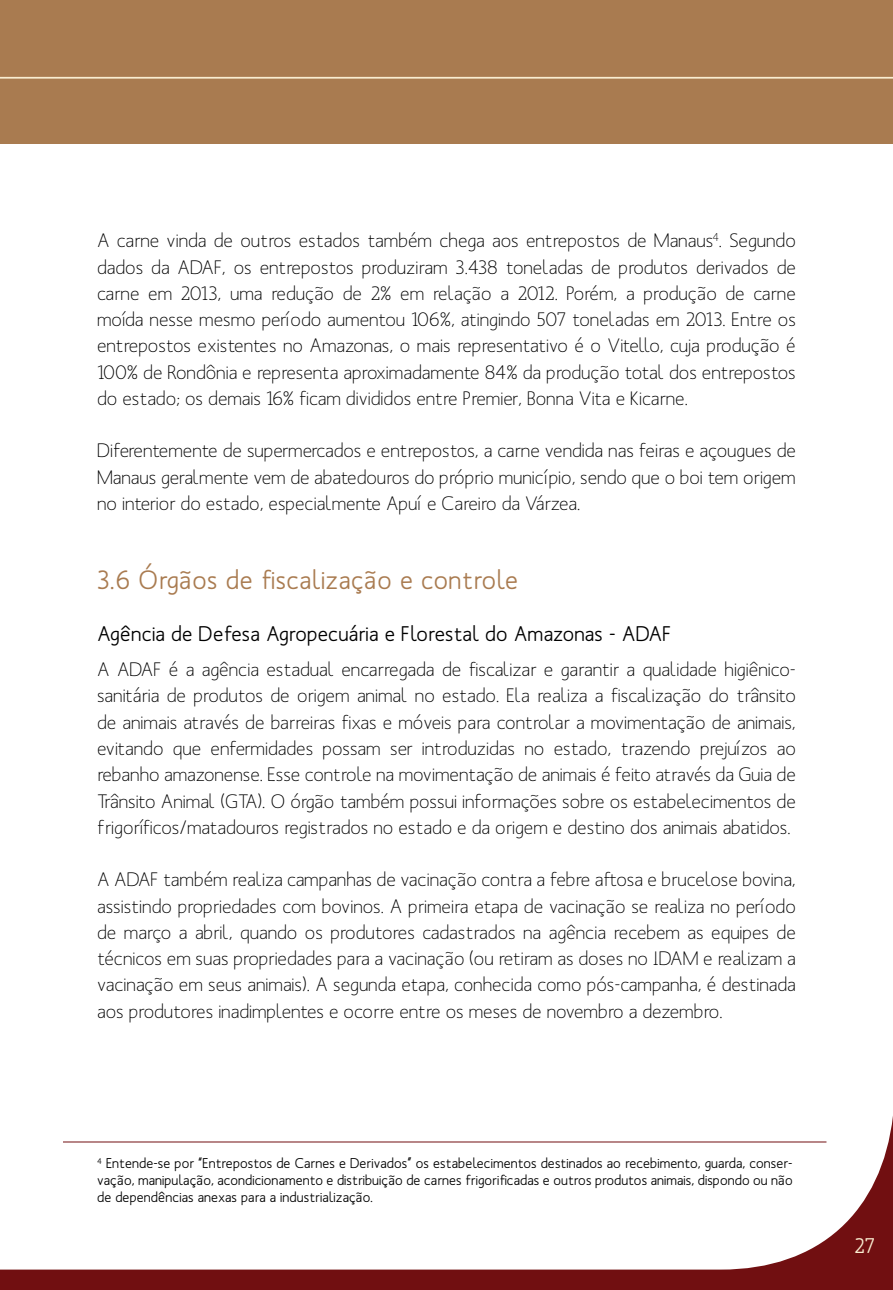
<style>
.page{position:relative;width:893px;height:1290px;background:#fff}
.page>*{position:absolute;margin:0;border:0;box-sizing:border-box;transform-origin:0 0}
.t1{font:500 26.25px "Mank Sans";letter-spacing:.02em;color:#a97b50}
.t2{font:500 21px "Mank Sans";letter-spacing:.01em;color:#000}
.t3{font:500 21px "Mank Sans";color:#f9edd1}
.t4{font:19.25px/26.2px "Mank Sans";color:#000;text-align:justify}
.t5{font:500 14px/16.8px "Mank Sans";letter-spacing:.01em;color:#000;text-align:justify}
</style>
<div class="page">
<svg style="left:0;top:1116px;width:893px;height:174px"></svg>
<hr style="left:892px;top:1121px;width:1px;height:169px;background:#710f11">
<hr style="left:63px;top:1141px;width:763px;height:1px;background:#710f11">
<div style="left:0;top:0;width:893px;height:144px;background:#a97b50"></div>
<hr style="left:0;top:77px;width:893px;height:2px;background:#f9edd1">
<p class="t4" style="left:97px;top:227px;width:700px">A carne vinda de outros estados também chega aos entrepostos de Manaus<sup>4</sup>. Segundo dados da ADAF, os entrepostos produziram 3.438 toneladas de produtos derivados de carne em 2013, uma redução de 2% em relação a 2012. Porém, a produção de carne moída nesse mesmo período aumentou 106%, atingindo 507 toneladas em 2013. Entre os entrepostos existentes no Amazonas, o mais representativo é o Vitello, cuja produção é 100% de Rondônia e representa aproximadamente 84% da produção total dos entrepostos do estado; os demais 16% ficam divididos entre Premier, Bonna Vita e Kicarne.</p>
<p class="t4" style="left:97px;top:437px;width:700px">Diferentemente de supermercados e entrepostos, a carne vendida nas feiras e açougues de Manaus geralmente vem de abatedouros do próprio município, sendo que o boi tem origem no interior do estado, especialmente Apuí e Careiro da Várzea.</p>
<h1 class="t1" style="left:97px;top:563px;width:422px">3.6 Órgãos de fiscalização e controle</h1>
<p class="t2" style="left:97px;top:620px;width:575px">Agência de Defesa Agropecuária e Florestal do Amazonas - ADAF</p>
<p class="t4" style="left:97px;top:656px;width:700px">A ADAF é a agência estadual encarregada de fiscalizar e garantir a qualidade higiênico&shy;sanitária de produtos de origem animal no estado. Ela realiza a fiscalização do trânsito de animais através de barreiras fixas e móveis para controlar a movimentação de animais, evitando que enfermidades possam ser introduzidas no estado, trazendo prejuízos ao rebanho amazonense. Esse controle na movimentação de animais é feito através da Guia de Trânsito Animal (GTA). O órgão também possui informações sobre os estabelecimentos de frigoríficos/matadouros registrados no estado e da origem e destino dos animais abatidos.</p>
<p class="t4" style="left:97px;top:866px;width:700px">A ADAF também realiza campanhas de vacinação contra a febre aftosa e brucelose bovina, assistindo propriedades com bovinos. A primeira etapa de vacinação se realiza no período de março a abril, quando os produtores cadastrados na agência recebem as equipes de técnicos em suas propriedades para a vacinação (ou retiram as doses no IDAM e realizam a vacinação em seus animais). A segunda etapa, conhecida como pós-campanha, é destinada aos produtores inadimplentes e ocorre entre os meses de novembro a dezembro.</p>
<p class="t5" style="left:97px;top:1154px;width:697px"><sup>4</sup> Entende-se por “Entrepostos de Carnes e Derivados” os estabelecimentos destinados ao recebimento, guarda, conser&shy;vação, manipulação, acondicionamento e distribuição de carnes frigorificadas e outros produtos animais, dispondo ou não de dependências anexas para a industrialização.</p>
<p class="t3" style="left:854px;top:1233px;width:22px">27</p>
</div>
